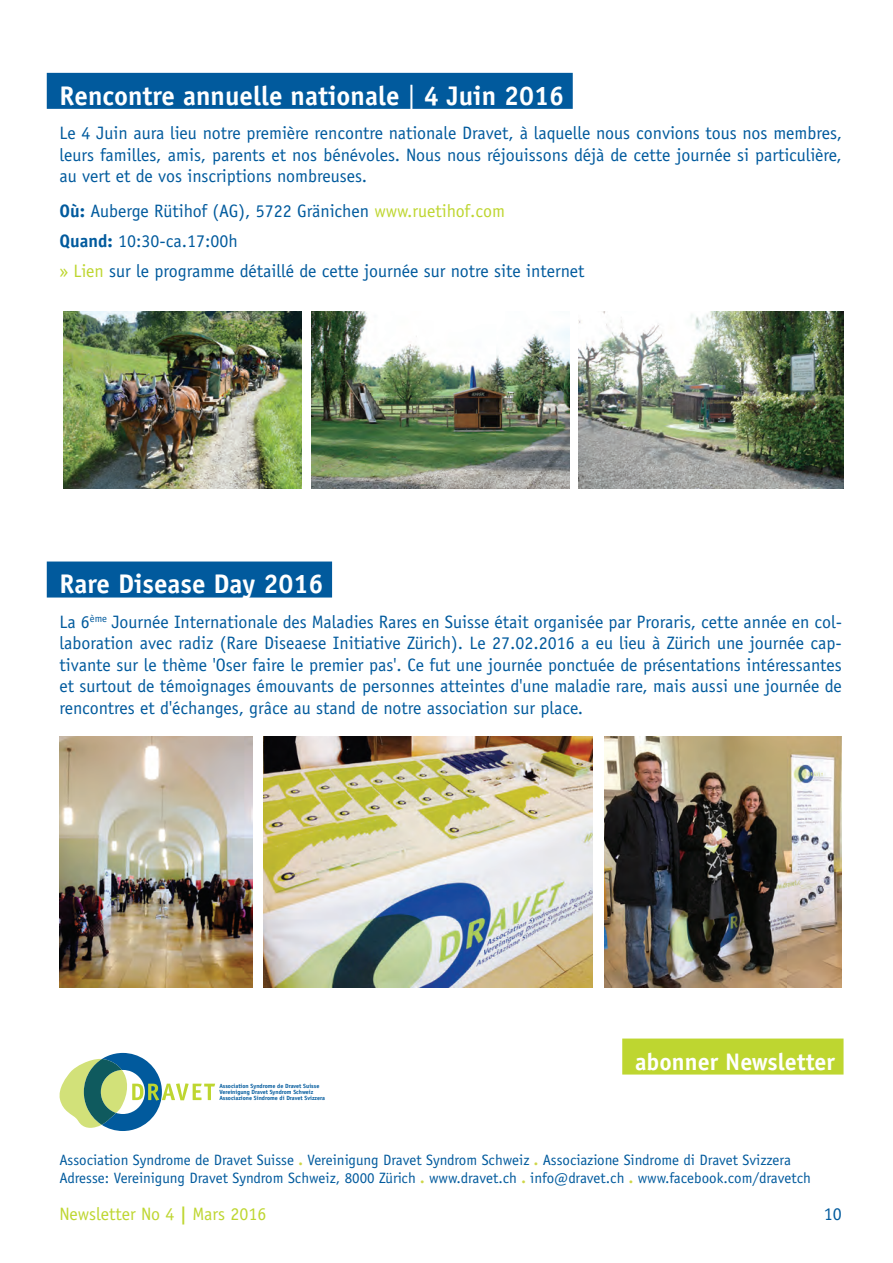
<style>
.page{position:relative;width:893px;height:1263px;background:#fff}
.page>*{position:absolute;margin:0;border:0;box-sizing:border-box;transform-origin:0 0}
.t1{font:700 27px "Officina Sans Std";color:#fff}
.t2{font:700 24px "Officina Sans Std";color:#fff}
.t3{font:18px/21.6px "Officina Sans Std";color:#015a9d;text-align:justify}
.t4{font:18px "Officina Sans Std";color:#bed630}
.t5{font:15px/18px "Officina Sans Std";color:#015a9d}
.t6{font:700 6px/6px "Officina Sans Std";color:#015a9d}
.s1{font-weight:400}
.s2{font-weight:700}
.s3{color:#bed630}
.s4{font-weight:700;color:#ced648}
</style>
<div class="page">
<svg style="left:60px;top:1053px;width:155px;height:78px"></svg>
<div style="left:47px;top:561px;width:285px;height:36px;background:#015a9d"></div>
<img style="left:64px;top:312px;width:238px;height:176px">
<img style="left:312px;top:312px;width:258px;height:176px">
<img style="left:579px;top:312px;width:264px;height:176px">
<div style="left:47px;top:73px;width:526px;height:36px;background:#015a9d"></div>
<img style="left:604px;top:737px;width:238px;height:250px">
<img style="left:264px;top:737px;width:328px;height:250px">
<img style="left:60px;top:737px;width:192px;height:250px">
<div style="left:622px;top:1038px;width:221px;height:36px;background:#bed630"></div>
<h1 class="t1" style="left:60px;top:79px;width:506px">Rencontre annuelle nationale <span class="s1">|</span> 4 Juin 2016</h1>
<p class="t3" style="left:60px;top:122px;width:784px">Le 4 Juin aura lieu notre première rencontre nationale Dravet, à laquelle nous convions tous nos membres, leurs familles, amis, parents et nos bénévoles. Nous nous réjouissons déjà de cette journée si particulière, au vert et de vos inscriptions nombreuses.</p>
<p class="t3" style="left:60px;top:195px;width:526px;line-height:30.2px;text-align:left"><span class="s2">Où:</span> Auberge Rütihof (AG), 5722 Gränichen <span class="s3">www.ruetihof.com<br></span><span class="s2">Quand:</span> 10:30-ca.17:00h<br><span class="s3">» Lien</span> sur le programme détaillé de cette journée sur notre site internet</p>
<h1 class="t1" style="left:60px;top:567px;width:266px">Rare Disease Day 2016</h1>
<p class="t3" style="left:60px;top:611px;width:784px">La 6<sup>ème</sup> Journée Internationale des Maladies Rares en Suisse était organisée par Proraris, cette année en col&shy;laboration avec radiz (Rare Diseaese Initiative Zürich). Le 27.02.2016 a eu lieu à Zürich une journée cap&shy;tivante sur le thème 'Oser faire le premier pas'. Ce fut une journée ponctuée de présentations intéressantes et surtout de témoignages émouvants de personnes atteintes d'une maladie rare, mais aussi une journée de rencontres et d'échanges, grâce au stand de notre association sur place.</p>
<p class="t6" style="left:219px;top:1083px;width:107px">Association Syndrome de Dravet Suisse<br>Vereinigung Dravet Syndrom Schweiz<br>Associazione Sindrome di Dravet Svizzera</p>
<h2 class="t2" style="left:635px;top:1047px;width:202px">abonner Newsletter</h2>
<p class="t5" style="left:60px;top:1151px;width:753px">Association Syndrome de Dravet Suisse <span class="s4">.</span> Vereinigung Dravet Syndrom Schweiz <span class="s4">.</span> Associazione Sindrome di Dravet Svizzera<br>Adresse: Vereinigung Dravet Syndrom Schweiz, 8000 Zürich <span class="s4">.</span> www.dravet.ch <span class="s4">.</span> info@dravet.ch <span class="s4">.</span> www.facebook.com/dravetch</p>
<p class="t4" style="left:60px;top:1203px;width:208px">Newsletter No 4 <span class="s2">|</span> Mars 2016</p>
<p class="t3" style="left:824px;top:1203px;width:19px">10</p>
</div>
